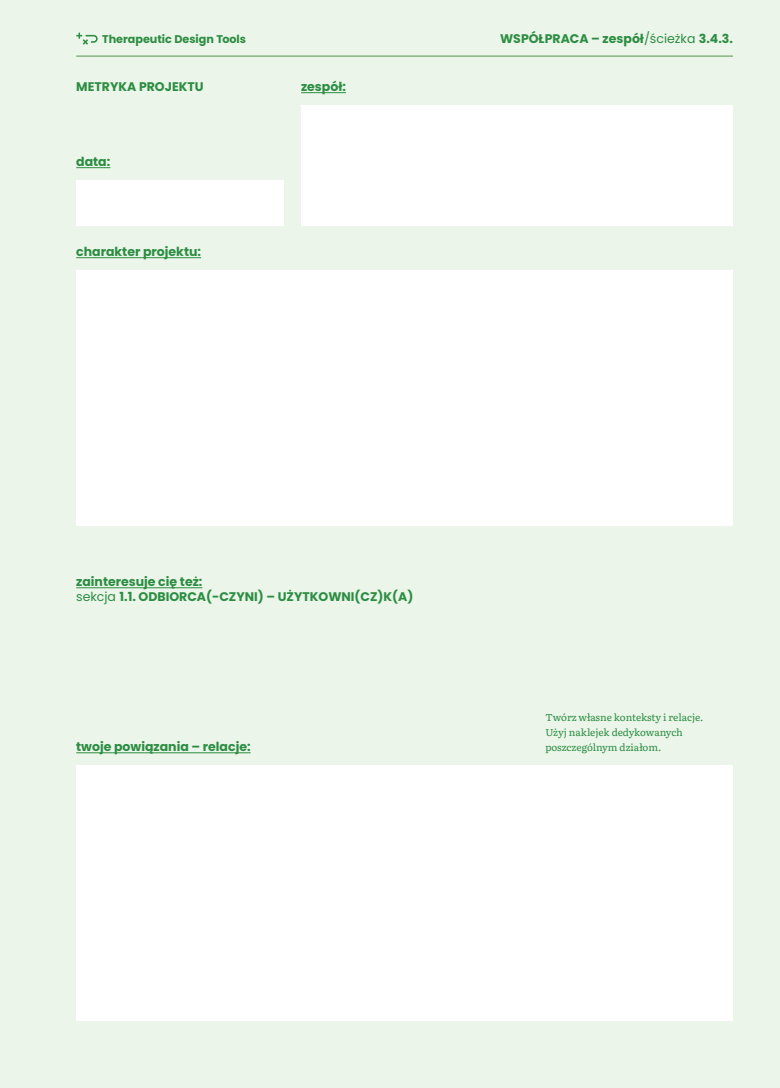
<style>
.page{position:relative;width:780px;height:1088px;background:#ebf5ea}
.page>*{position:absolute;margin:0;border:0;box-sizing:border-box;transform-origin:0 0}
.POPPINS_REGULAR{font:700 12.5px "Poppins";color:#2c8d42}
._1_TOP_HEAD_POPPINS_REGULAR{font:700 12.5px "Poppins";color:#2c8d42}
._1_H_1_Orange_UNDER{font:700 12.5px "Poppins";color:#2c8d42}
.t1{font:700 11.12px "Poppins";color:#2c8d42}
.t2{font:10px/15px "Literata";letter-spacing:-.005em;color:#2c8d42}
.s1{font-weight:400}
</style>
<div class="page">
<div style="left:76px;top:271px;width:657px;height:255px;background:#fff"></div>
<div style="left:301px;top:106px;width:432px;height:120px;background:#fff"></div>
<div style="left:76px;top:181px;width:207px;height:45px;background:#fff"></div>
<div style="left:76px;top:766px;width:657px;height:255px;background:#fff"></div>
<hr style="left:76px;top:55px;width:657px;height:2px;background:#74a66e">
<svg style="left:76px;top:33px;width:22px;height:12px"></svg>
<hr style="left:76px;top:167px;width:34px;height:1px;background:#2c8d42">
<hr style="left:301px;top:92px;width:45px;height:1px;background:#2c8d42">
<hr style="left:76px;top:257px;width:125px;height:1px;background:#2c8d42">
<hr style="left:76px;top:752px;width:175px;height:1px;background:#2c8d42">
<hr style="left:76px;top:587px;width:126px;height:1px;background:#2c8d42">
<p class="t1" style="left:102px;top:32px;width:145px">Therapeutic Design Tools</p>
<p class="POPPINS_REGULAR" style="left:76px;top:79px;width:129px">METRYKA PROJEKTU</p>
<p class="POPPINS_REGULAR" style="left:76px;top:154px;width:36px">data:</p>
<p class="POPPINS_REGULAR" style="left:76px;top:244px;width:126px">charakter projektu:</p>
<p class="POPPINS_REGULAR" style="left:301px;top:79px;width:46px">zespół:</p>
<p class="_1_TOP_HEAD_POPPINS_REGULAR" style="left:500px;top:31px;width:234px">WSPÓŁPRACA – zespół<span class="s1">/ścieżka</span> 3.4.3.</p>
<p class="_1_H_1_Orange_UNDER" style="left:76px;top:574px;width:128px">zainteresuje cię też:</p>
<p class="POPPINS_REGULAR" style="left:76px;top:589px;width:339px"><span class="s1">sekcja</span> 1.1. ODBIORCA(-CZYNI) – UŻYTKOWNI(CZ)K(A)</p>
<p class="POPPINS_REGULAR" style="left:76px;top:739px;width:176px">twoje powiązania – relacje:</p>
<p class="t2" style="left:545px;top:709px;width:160px">Twórz własne konteksty i relacje.<br>Użyj naklejek dedykowanych poszczególnym działom.</p>
</div>
